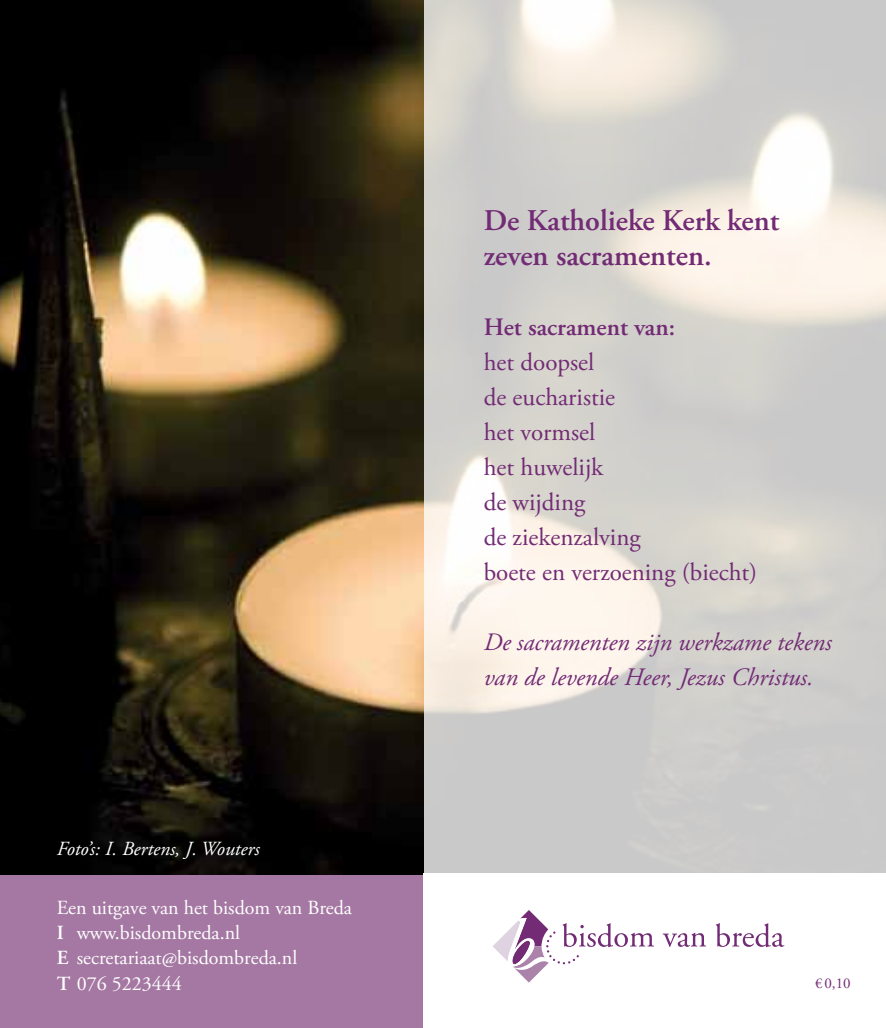
<style>
.page{position:relative;width:886px;height:1028px;background:#fff}
.page>*{position:absolute;margin:0;border:0;box-sizing:border-box;transform-origin:0 0}
.t1{font:600 30px/35px "Adobe Garamond Pro";color:#722b74}
.t2{font:25px/35px "Adobe Garamond Pro";color:#722b74}
.t3{font:italic 25px/35px "Adobe Garamond Pro";color:#722b74}
.t4{font:600 25px "Adobe Garamond Pro";color:#722b74}
.t5{font:20px/25px "Adobe Garamond Pro";color:#fff}
.t6{font:italic 20px "Adobe Garamond Pro";color:#fff}
.t7{font:15px "Adobe Garamond Pro";color:#722b74}
.s1{font-weight:600}
</style>
<div class="page">
<div style="left:0;top:852px;width:886px;height:176px;background:#a578a3"></div>
<img style="left:0;top:0;width:424px;height:874px">
<svg style="left:424px;top:0;width:462px;height:873px;background:#d9d6d2"></svg>
<div style="left:424px;top:873px;width:462px;height:155px;background:#fff"></div>
<svg style="left:662px;top:932px;width:44px;height:15px"></svg>
<svg style="left:716px;top:923px;width:68px;height:24px"></svg>
<svg style="left:493px;top:910px;width:161px;height:72px"></svg>
<div style="left:57px;top:840px;width:203px;height:18px;background:#000"></div>
<p class="t6" style="left:57px;top:836px;width:204px">Foto’s: I. Bertens, J. Wouters</p>
<p class="t5" style="left:57px;top:896px;width:297px">Een uitgave van het bisdom van Breda<br><span class="s1">I</span> www.bisdombreda.nl<br><span class="s1">E</span> secretariaat@bisdombreda.nl<br><span class="s1">T</span> 076 5223444</p>
<p class="t1" style="left:484px;top:203px;width:297px">De Katholieke Kerk kent zeven sacramenten.</p>
<p class="t4" style="left:484px;top:313px;width:193px">Het sacrament van:</p>
<p class="t2" style="left:484px;top:345px;width:275px">het doopsel<br>de eucharistie<br>het vormsel<br>het huwelijk<br>de wijding<br>de ziekenzalving<br>boete en verzoening (biecht)</p>
<p class="t3" style="left:484px;top:625px;width:349px">De sacramenten zijn werkzame tekens van de levende Heer, Jezus Christus.</p>
<p class="t7" style="left:815px;top:974px;width:37px">€0,10</p>
</div>
